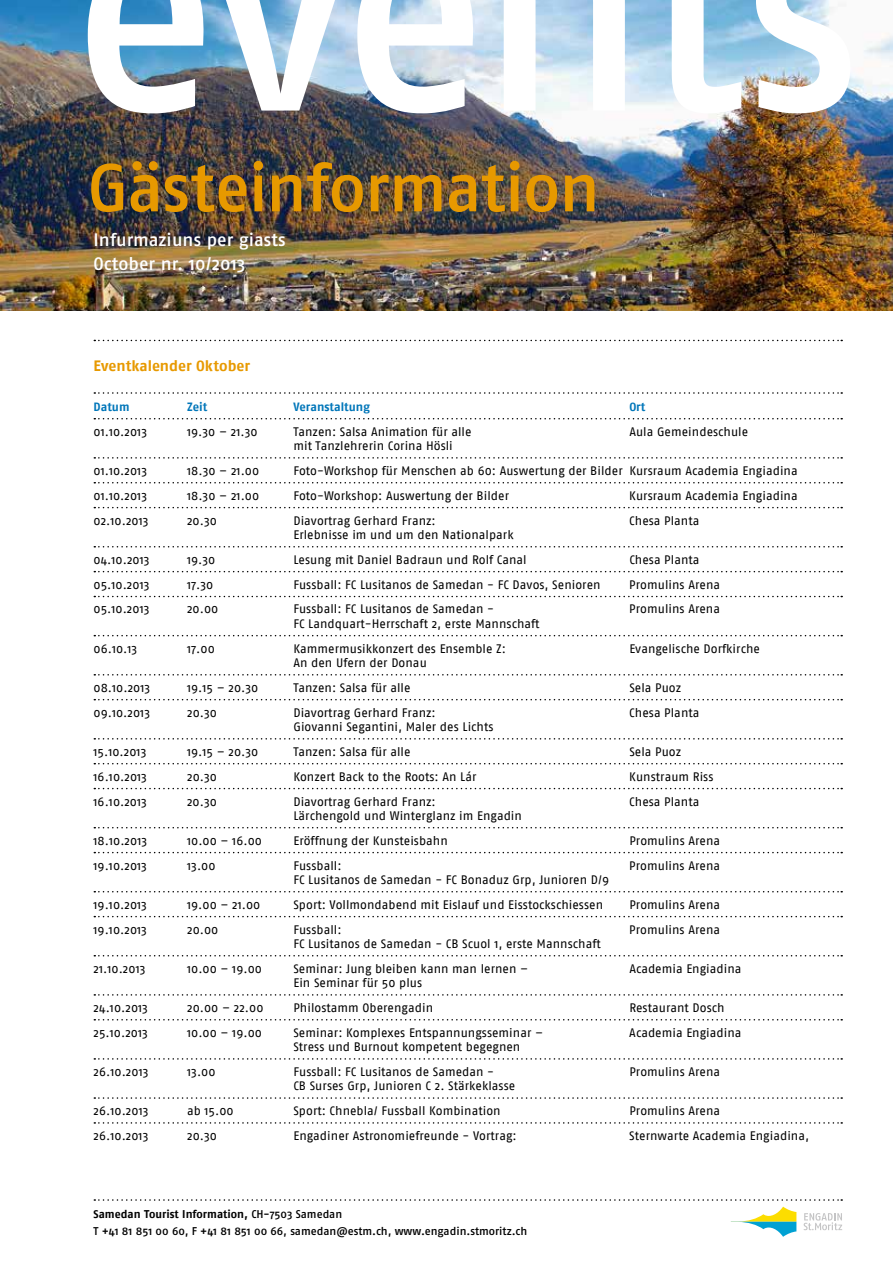
<style>
.page{position:relative;width:893px;height:1263px;background:#fff}
.page>*{position:absolute;margin:0;border:0;box-sizing:border-box;transform-origin:0 0}
.t1{font:285px "Fago No Med";letter-spacing:-.025em;color:#fff}
.t2{font:67.5px "Fago No Med";letter-spacing:-.02em;color:#e79900}
.t3{font:18px/24px "Fago No Med";letter-spacing:.005em;color:#fff}
.t4{font:700 15px "Fago No Lf";color:#e79900}
.t5{font:12.3px "Fago No";letter-spacing:.005em;color:#000}
.t6{font:700 12px "Fago No Lf";color:#0076b9}
.t7{font:11.25px "Fago No Med";color:#000}
.t8{font:700 11.25px "Fago No Lf";color:#000}
.s1{font-family:"Fago No Med";font-weight:400}
</style>
<div class="page">
<svg style="left:94px;top:1199px;width:748px;height:38px"></svg>
<img style="left:0;top:0;width:893px;height:310px">
<svg style="left:94px;top:340px;width:748px;height:1px"></svg>
<svg style="left:94px;top:392px;width:748px;height:2px"></svg>
<svg style="left:94px;top:418px;width:748px;height:1px"></svg>
<svg style="left:94px;top:457px;width:748px;height:2px"></svg>
<svg style="left:94px;top:482px;width:748px;height:1px"></svg>
<svg style="left:94px;top:507px;width:748px;height:1px"></svg>
<svg style="left:94px;top:546px;width:748px;height:1px"></svg>
<svg style="left:94px;top:571px;width:748px;height:1px"></svg>
<svg style="left:94px;top:596px;width:748px;height:1px"></svg>
<svg style="left:94px;top:635px;width:748px;height:1px"></svg>
<svg style="left:94px;top:674px;width:748px;height:1px"></svg>
<svg style="left:94px;top:699px;width:748px;height:1px"></svg>
<svg style="left:94px;top:738px;width:748px;height:1px"></svg>
<svg style="left:94px;top:763px;width:748px;height:1px"></svg>
<svg style="left:94px;top:788px;width:748px;height:1px"></svg>
<svg style="left:94px;top:827px;width:748px;height:1px"></svg>
<svg style="left:94px;top:852px;width:748px;height:1px"></svg>
<svg style="left:94px;top:891px;width:748px;height:1px"></svg>
<svg style="left:94px;top:916px;width:748px;height:1px"></svg>
<svg style="left:94px;top:955px;width:748px;height:1px"></svg>
<svg style="left:94px;top:994px;width:748px;height:2px"></svg>
<svg style="left:94px;top:1019px;width:748px;height:1px"></svg>
<svg style="left:94px;top:1058px;width:748px;height:2px"></svg>
<svg style="left:94px;top:1097px;width:748px;height:2px"></svg>
<svg style="left:94px;top:1122px;width:748px;height:2px"></svg>
<h1 class="t1" style="left:71px;top:-153px;width:792px">events</h1>
<h2 class="t2" style="left:87px;top:149px;width:514px">Gästeinformation</h2>
<h3 class="t3" style="left:94px;top:227px;width:194px">Infurmaziuns per giasts<br>October nr. 10/2013</h3>
<p class="t4" style="left:94px;top:357px;width:158px">Eventkalender Oktober</p>
<p class="t6" style="left:94px;top:399px;width:37px">Datum</p>
<p class="t6" style="left:187px;top:399px;width:22px">Zeit</p>
<p class="t6" style="left:293px;top:399px;width:78px">Veranstaltung</p>
<p class="t6" style="left:629px;top:399px;width:18px">Ort</p>
<p class="t5" style="left:94px;top:424px;width:55px">01.10.2013</p>
<p class="t5" style="left:187px;top:424px;width:72px">19.30 – 21.30</p>
<p class="t5" style="left:293px;top:424px;width:180px">Tanzen: Salsa Animation für alle</p>
<p class="t5" style="left:629px;top:424px;width:120px">Aula Gemeindeschule</p>
<p class="t5" style="left:293px;top:439px;width:161px">mit Tanzlehrerin Corina Hösli</p>
<p class="t5" style="left:94px;top:463px;width:55px">01.10.2013</p>
<p class="t5" style="left:187px;top:463px;width:74px">18.30 – 21.00</p>
<p class="t5" style="left:293px;top:463px;width:506px">Foto-Workshop für Menschen ab 60: Auswertung der Bilder Kursraum Academia Engiadina</p>
<p class="t5" style="left:94px;top:488px;width:55px">01.10.2013</p>
<p class="t5" style="left:187px;top:488px;width:74px">18.30 – 21.00</p>
<p class="t5" style="left:293px;top:488px;width:217px">Foto-Workshop: Auswertung der Bilder</p>
<p class="t5" style="left:629px;top:488px;width:170px">Kursraum Academia Engiadina</p>
<p class="t5" style="left:94px;top:513px;width:57px">02.10.2013</p>
<p class="t5" style="left:187px;top:513px;width:31px">20.30</p>
<p class="t5" style="left:293px;top:513px;width:144px">Diavortrag Gerhard Franz:</p>
<p class="t5" style="left:629px;top:513px;width:72px">Chesa Planta</p>
<p class="t5" style="left:293px;top:527px;width:222px">Erlebnisse im und um den Nationalpark</p>
<p class="t5" style="left:94px;top:552px;width:58px">04.10.2013</p>
<p class="t5" style="left:187px;top:552px;width:30px">19.30</p>
<p class="t5" style="left:293px;top:552px;width:235px">Lesung mit Daniel Badraun und Rolf Canal</p>
<p class="t5" style="left:629px;top:552px;width:72px">Chesa Planta</p>
<p class="t5" style="left:94px;top:577px;width:58px">05.10.2013</p>
<p class="t5" style="left:187px;top:577px;width:28px">17.30</p>
<p class="t5" style="left:293px;top:577px;width:309px">Fussball: FC Lusitanos de Samedan - FC Davos, Senioren</p>
<p class="t5" style="left:629px;top:577px;width:92px">Promulins Arena</p>
<p class="t5" style="left:94px;top:602px;width:58px">05.10.2013</p>
<p class="t5" style="left:187px;top:602px;width:33px">20.00</p>
<p class="t5" style="left:293px;top:602px;width:202px">Fussball: FC Lusitanos de Samedan -</p>
<p class="t5" style="left:629px;top:602px;width:92px">Promulins Arena</p>
<p class="t5" style="left:293px;top:616px;width:248px">FC Landquart-Herrschaft 2, erste Mannschaft</p>
<p class="t5" style="left:94px;top:641px;width:45px">06.10.13</p>
<p class="t5" style="left:187px;top:641px;width:29px">17.00</p>
<p class="t5" style="left:293px;top:641px;width:214px">Kammermusikkonzert des Ensemble Z:</p>
<p class="t5" style="left:629px;top:641px;width:132px">Evangelische Dorfkirche</p>
<p class="t5" style="left:293px;top:655px;width:135px">An den Ufern der Donau</p>
<p class="t5" style="left:94px;top:680px;width:58px">08.10.2013</p>
<p class="t5" style="left:187px;top:680px;width:73px">19.15 – 20.30</p>
<p class="t5" style="left:293px;top:680px;width:119px">Tanzen: Salsa für alle</p>
<p class="t5" style="left:629px;top:680px;width:53px">Sela Puoz</p>
<p class="t5" style="left:94px;top:705px;width:58px">09.10.2013</p>
<p class="t5" style="left:187px;top:705px;width:31px">20.30</p>
<p class="t5" style="left:293px;top:705px;width:144px">Diavortrag Gerhard Franz:</p>
<p class="t5" style="left:629px;top:705px;width:72px">Chesa Planta</p>
<p class="t5" style="left:293px;top:719px;width:202px">Giovanni Segantini, Maler des Lichts</p>
<p class="t5" style="left:94px;top:744px;width:54px">15.10.2013</p>
<p class="t5" style="left:187px;top:744px;width:73px">19.15 – 20.30</p>
<p class="t5" style="left:293px;top:744px;width:119px">Tanzen: Salsa für alle</p>
<p class="t5" style="left:629px;top:744px;width:53px">Sela Puoz</p>
<p class="t5" style="left:94px;top:769px;width:55px">16.10.2013</p>
<p class="t5" style="left:187px;top:769px;width:31px">20.30</p>
<p class="t5" style="left:293px;top:769px;width:185px">Konzert Back to the Roots: An Lár</p>
<p class="t5" style="left:629px;top:769px;width:86px">Kunstraum Riss</p>
<p class="t5" style="left:94px;top:794px;width:55px">16.10.2013</p>
<p class="t5" style="left:187px;top:794px;width:31px">20.30</p>
<p class="t5" style="left:293px;top:794px;width:144px">Diavortrag Gerhard Franz:</p>
<p class="t5" style="left:629px;top:794px;width:72px">Chesa Planta</p>
<p class="t5" style="left:293px;top:808px;width:230px">Lärchengold und Winterglanz im Engadin</p>
<p class="t5" style="left:94px;top:833px;width:55px">18.10.2013</p>
<p class="t5" style="left:187px;top:833px;width:76px">10.00 – 16.00</p>
<p class="t5" style="left:293px;top:833px;width:156px">Eröffnung der Kunsteisbahn</p>
<p class="t5" style="left:629px;top:833px;width:92px">Promulins Arena</p>
<p class="t5" style="left:94px;top:858px;width:55px">19.10.2013</p>
<p class="t5" style="left:187px;top:858px;width:30px">13.00</p>
<p class="t5" style="left:293px;top:858px;width:50px">Fussball:</p>
<p class="t5" style="left:629px;top:858px;width:92px">Promulins Arena</p>
<p class="t5" style="left:293px;top:872px;width:317px">FC Lusitanos de Samedan - FC Bonaduz Grp, Junioren D/9</p>
<p class="t5" style="left:94px;top:897px;width:55px">19.10.2013</p>
<p class="t5" style="left:187px;top:897px;width:75px">19.00 – 21.00</p>
<p class="t5" style="left:293px;top:897px;width:311px">Sport: Vollmondabend mit Eislauf und Eisstockschiessen</p>
<p class="t5" style="left:629px;top:897px;width:92px">Promulins Arena</p>
<p class="t5" style="left:94px;top:922px;width:55px">19.10.2013</p>
<p class="t5" style="left:187px;top:922px;width:33px">20.00</p>
<p class="t5" style="left:293px;top:922px;width:50px">Fussball:</p>
<p class="t5" style="left:629px;top:922px;width:92px">Promulins Arena</p>
<p class="t5" style="left:293px;top:936px;width:309px">FC Lusitanos de Samedan - CB Scuol 1, erste Mannschaft</p>
<p class="t5" style="left:94px;top:961px;width:54px">21.10.2013</p>
<p class="t5" style="left:187px;top:961px;width:76px">10.00 – 19.00</p>
<p class="t5" style="left:293px;top:961px;width:236px">Seminar: Jung bleiben kann man lernen –</p>
<p class="t5" style="left:629px;top:961px;width:114px">Academia Engiadina</p>
<p class="t5" style="left:293px;top:976px;width:130px">Ein Seminar für 50 plus</p>
<p class="t5" style="left:94px;top:1000px;width:56px">24.10.2013</p>
<p class="t5" style="left:187px;top:1000px;width:78px">20.00 – 22.00</p>
<p class="t5" style="left:293px;top:1000px;width:141px">Philostamm Oberengadin</p>
<p class="t5" style="left:629px;top:1000px;width:97px">Restaurant Dosch</p>
<p class="t5" style="left:94px;top:1025px;width:56px">25.10.2013</p>
<p class="t5" style="left:187px;top:1025px;width:76px">10.00 – 19.00</p>
<p class="t5" style="left:293px;top:1025px;width:251px">Seminar: Komplexes Entspannungsseminar –</p>
<p class="t5" style="left:629px;top:1025px;width:114px">Academia Engiadina</p>
<p class="t5" style="left:293px;top:1040px;width:229px">Stress und Burnout kompetent begegnen</p>
<p class="t5" style="left:94px;top:1064px;width:56px">26.10.2013</p>
<p class="t5" style="left:187px;top:1064px;width:30px">13.00</p>
<p class="t5" style="left:293px;top:1064px;width:202px">Fussball: FC Lusitanos de Samedan -</p>
<p class="t5" style="left:629px;top:1064px;width:92px">Promulins Arena</p>
<p class="t5" style="left:293px;top:1079px;width:223px">CB Surses Grp, Junioren C 2. Stärkeklasse</p>
<p class="t5" style="left:94px;top:1104px;width:56px">26.10.2013</p>
<p class="t5" style="left:187px;top:1104px;width:48px">ab 15.00</p>
<p class="t5" style="left:293px;top:1104px;width:209px">Sport: Chnebla/ Fussball Kombination</p>
<p class="t5" style="left:629px;top:1104px;width:92px">Promulins Arena</p>
<p class="t5" style="left:94px;top:1128px;width:56px">26.10.2013</p>
<p class="t5" style="left:187px;top:1128px;width:31px">20.30</p>
<p class="t5" style="left:293px;top:1128px;width:225px">Engadiner Astronomiefreunde - Vortrag:</p>
<p class="t5" style="left:629px;top:1128px;width:181px">Sternwarte Academia Engiadina,</p>
<p class="t8" style="left:94px;top:1207px;width:250px">Samedan Tourist Information, <span class="s1">CH-7503 Samedan</span></p>
<p class="t7" style="left:94px;top:1225px;width:435px">T +41 81 851 00 60, F +41 81 851 00 66, samedan@estm.ch, www.engadin.stmoritz.ch</p>
</div>
